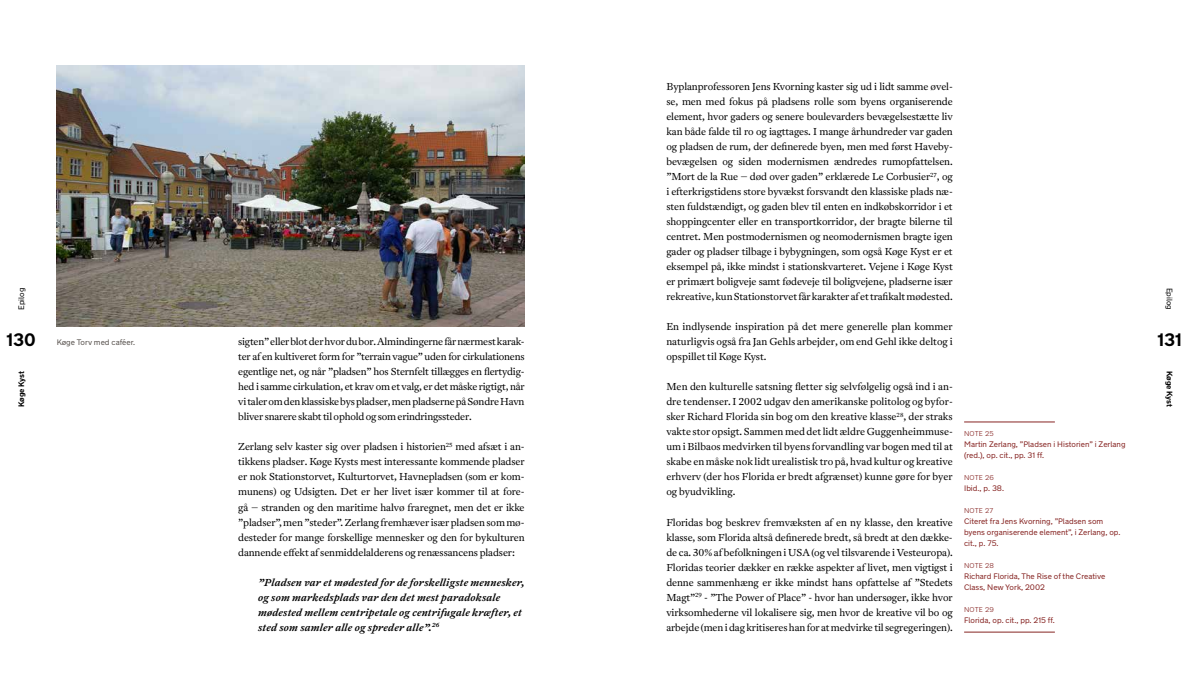
<style>
.page{position:relative;width:1191px;height:681px;background:#fff}
.page>*{position:absolute;margin:0;border:0;box-sizing:border-box;transform-origin:0 0}
.t1{font:700 18px "New Transport";color:#000}
.t2{font:300 10px/15px "Antwerp";letter-spacing:-.01em;color:#000;text-align:justify}
.t3{font:italic 600 10px/15px "Antwerp";letter-spacing:.025em;color:#000}
.t4{font:8px/11px "New Transport";color:#862422}
.t5{font:8px "New Transport";color:#57514d}
.t6{font:700 8px "New Transport";letter-spacing:-.01em;color:#000}
.t7{font:8px "New Transport";color:#000}
.t8{font:300 7px "New Transport";letter-spacing:.025em;color:#862422}
</style>
<div class="page">
<hr style="left:964px;top:421px;width:90px;height:1px;background:#862422">
<hr style="left:964px;top:631px;width:90px;height:1px;background:#862422">
<img style="left:57px;top:65px;width:467px;height:261px">
<p class="t7" style="left:16px;top:310px;width:24px;rotate:-90deg">Epilog</p>
<h1 class="t1" style="left:7px;top:328px;width:31px">130</h1>
<p class="t6" style="left:16px;top:407px;width:38px;rotate:-90deg">Køge Kyst</p>
<p class="t5" style="left:57px;top:337px;width:80px">Køge Torv med caféer.</p>
<p class="t2" style="left:238px;top:334px;width:288px">sigten” eller blot der hvor du bor. Almindingerne får nærmest karak&shy;ter af en kultiveret form for ”terrain vague” uden for cirkulationens egentlige net, og når ”pladsen” hos Sternfelt tillægges en flertydig&shy;hed i samme cirkulation, et krav om et valg, er det måske rigtigt, når vi taler om den klassiske bys pladser, men pladserne på Søndre Havn bliver snarere skabt til ophold og som erindringssteder.</p>
<p class="t2" style="left:238px;top:439px;width:288px">Zerlang selv kaster sig over pladsen i historien<sup>25</sup> med afsæt i an&shy;tikkens pladser. Køge Kysts mest interessante kommende pladser er nok Stationstorvet, Kulturtorvet, Havnepladsen (som er kom&shy;munens) og Udsigten. Det er her livet især kommer til at fore&shy;gå – stranden og den maritime halvø fraregnet, men det er ikke ”pladser”, men ”steder”. Zerlang fremhæver især pladsen som mø&shy;desteder for mange forskellige mennesker og den for bykulturen dannende effekt af senmiddelalderens og renæssancens pladser:</p>
<p class="t3" style="left:258px;top:574px;width:268px">”Pladsen var et mødested for de forskelligste mennesker, og som markedsplads var den det mest paradoksale mødested mellem centripetale og centrifugale kræfter, et sted som samler alle og spreder alle”.<sup>26</sup></p>
<p class="t2" style="left:666px;top:79px;width:288px">Byplanprofessoren Jens Kvorning kaster sig ud i lidt samme øvel&shy;se, men med fokus på pladsens rolle som byens organiserende element, hvor gaders og senere boulevarders bevægelsestætte liv kan både falde til ro og iagttages. I mange århundreder var gaden og pladsen de rum, der definerede byen, men med først Haveby&shy;bevægelsen og siden modernismen ændredes rumopfattelsen. ”Mort de la Rue – død over gaden” erklærede Le Corbusier<sup>27</sup>, og i efterkrigstidens store byvækst forsvandt den klassiske plads næ&shy;sten fuldstændigt, og gaden blev til enten en indkøbskorridor i et shoppingcenter eller en transportkorridor, der bragte bilerne til centret. Men postmodernismen og neomodernismen bragte igen gader og pladser tilbage i bybygningen, som også Køge Kyst er et eksempel på, ikke mindst i stationskvarteret. Vejene i Køge Kyst er primært boligveje samt fødeveje til boligvejene, pladserne især rekreative, kun Stationstorvet får karakter af et trafikalt mødested.</p>
<p class="t2" style="left:666px;top:319px;width:288px">En indlysende inspiration på det mere generelle plan kommer naturligvis også fra Jan Gehls arbejder, om end Gehl ikke deltog i opspillet til Køge Kyst.</p>
<p class="t2" style="left:666px;top:379px;width:288px">Men den kulturelle satsning fletter sig selvfølgelig også ind i an&shy;dre tendenser. I 2002 udgav den amerikanske politolog og byfor&shy;sker Richard Florida sin bog om den kreative klasse<sup>28</sup>, der straks vakte stor opsigt. Sammen med det lidt ældre Guggenheimmuse&shy;um i Bilbaos medvirken til byens forvandling var bogen med til at skabe en måske nok lidt urealistisk tro på, hvad kultur og kreative erhverv (der hos Florida er bredt afgrænset) kunne gøre for byer og byudvikling.</p>
<p class="t2" style="left:666px;top:514px;width:288px">Floridas bog beskrev fremvæksten af en ny klasse, den kreative klasse, som Florida altså definerede bredt, så bredt at den dække&shy;de ca. 30% af befolkningen i USA (og vel tilsvarende i Vesteuropa).<br>Floridas teorier dækker en række aspekter af livet, men vigtigst i denne sammenhæng er ikke mindst hans opfattelse af ”Stedets Magt”<sup>29</sup> - ”The Power of Place” - hvor han undersøger, ikke hvor virksomhederne vil lokalisere sig, men hvor de kreative vil bo og arbejde (men i dag kritiseres han for at medvirke til segregeringen).</p>
<p class="t8" style="left:964px;top:429px;width:31px">NOTE 25</p>
<p class="t4" style="left:964px;top:439px;width:163px">Martin Zerlang, ”Pladsen i Historien” i Zerlang (red.), op. cit., pp. 31 ff.</p>
<p class="t8" style="left:964px;top:473px;width:31px">NOTE 26</p>
<p class="t4" style="left:964px;top:483px;width:41px">Ibid., p. 38.</p>
<p class="t8" style="left:964px;top:506px;width:31px">NOTE 27</p>
<p class="t4" style="left:964px;top:516px;width:158px">Citeret fra Jens Kvorning, ”Pladsen som byens organiserende element”, i Zerlang, op. cit., p. 75.</p>
<p class="t8" style="left:964px;top:561px;width:31px">NOTE 28</p>
<p class="t4" style="left:964px;top:571px;width:143px">Richard Florida, The Rise of the Creative<br>Class, New York, 2002</p>
<p class="t8" style="left:964px;top:605px;width:31px">NOTE 29</p>
<p class="t4" style="left:964px;top:615px;width:92px">Florida, op. cit., pp. 215 ff.</p>
<p class="t7" style="left:1174px;top:287px;width:24px;rotate:90deg">Epilog</p>
<h1 class="t1" style="left:1157px;top:328px;width:26px">131</h1>
<p class="t6" style="left:1174px;top:371px;width:38px;rotate:90deg">Køge Kyst</p>
</div>
